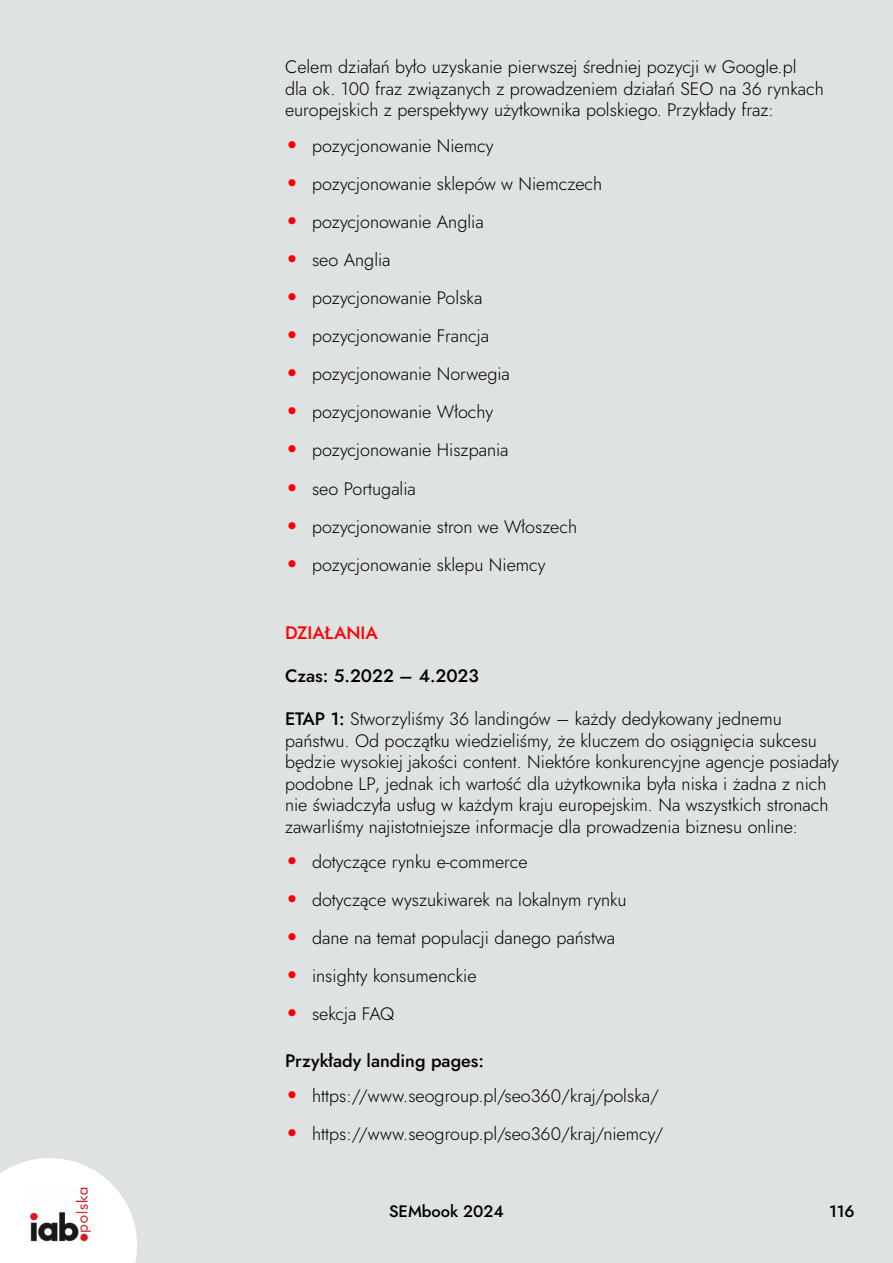
<style>
.page{position:relative;width:893px;height:1263px;background:#dfe2e2}
.page>*{position:absolute;margin:0;border:0;box-sizing:border-box;transform-origin:0 0}
.t1{font:300 18px/21.6px "Jost";color:#000}
.t2{font:500 18px "Jost";color:#000}
.t3{font:500 18px "Jost";color:#f00}
.t4{font:500 16.5px "Jost";color:#000}
.s1{font-family:"Lato";font-size:24px;color:#f00}
.s2{font-weight:500}
</style>
<div class="page">
<svg style="left:0;top:1158px;width:137px;height:105px"></svg>
<img style="left:22px;top:1186px;width:78px;height:56px">
<p class="t1" style="left:285px;top:56px;width:540px">Celem działań było uzyskanie pierwszej średniej pozycji w Google.pl<br>dla ok. 100 fraz związanych z prowadzeniem działań SEO na 36 rynkach europejskich z perspektywy użytkownika polskiego. Przykłady fraz:</p>
<p class="t1" style="left:285px;top:135px;width:210px"><span class="s1">•</span> pozycjonowanie Niemcy</p>
<p class="t1" style="left:285px;top:173px;width:319px"><span class="s1">•</span> pozycjonowanie sklepów w Niemczech</p>
<p class="t1" style="left:285px;top:211px;width:200px"><span class="s1">•</span> pozycjonowanie Anglia</p>
<p class="t1" style="left:285px;top:249px;width:107px"><span class="s1">•</span> seo Anglia</p>
<p class="t1" style="left:285px;top:287px;width:199px"><span class="s1">•</span> pozycjonowanie Polska</p>
<p class="t1" style="left:285px;top:325px;width:206px"><span class="s1">•</span> pozycjonowanie Francja</p>
<p class="t1" style="left:285px;top:363px;width:226px"><span class="s1">•</span> pozycjonowanie Norwegia</p>
<p class="t1" style="left:285px;top:401px;width:210px"><span class="s1">•</span> pozycjonowanie Włochy</p>
<p class="t1" style="left:285px;top:439px;width:225px"><span class="s1">•</span> pozycjonowanie Hiszpania</p>
<p class="t1" style="left:285px;top:478px;width:132px"><span class="s1">•</span> seo Portugalia</p>
<p class="t1" style="left:285px;top:516px;width:294px"><span class="s1">•</span> pozycjonowanie stron we Włoszech</p>
<p class="t1" style="left:285px;top:554px;width:262px"><span class="s1">•</span> pozycjonowanie sklepu Niemcy</p>
<p class="t3" style="left:285px;top:620px;width:94px">DZIAŁANIA</p>
<p class="t2" style="left:285px;top:663px;width:195px">Czas: 5.2022 – 4.2023</p>
<p class="t1" style="left:285px;top:708px;width:555px"><span class="s2">ETAP 1:</span> Stworzyliśmy 36 landingów – każdy dedykowany jednemu państwu. Od początku wiedzieliśmy, że kluczem do osiągnięcia sukcesu będzie wysokiej jakości content. Niektóre konkurencyjne agencje posiadały podobne LP, jednak ich wartość dla użytkownika była niska i żadna z nich nie świadczyła usług w każdym kraju europejskim. Na wszystkich stronach zawarliśmy najistotniejsze informacje dla prowadzenia biznesu online:</p>
<p class="t1" style="left:285px;top:851px;width:244px"><span class="s1">•</span> dotyczące rynku e-commerce</p>
<p class="t1" style="left:285px;top:889px;width:343px"><span class="s1">•</span> dotyczące wyszukiwarek na lokalnym rynku</p>
<p class="t1" style="left:285px;top:927px;width:332px"><span class="s1">•</span> dane na temat populacji danego państwa</p>
<p class="t1" style="left:285px;top:965px;width:193px"><span class="s1">•</span> insighty konsumenckie</p>
<p class="t1" style="left:285px;top:1003px;width:111px"><span class="s1">•</span> sekcja FAQ</p>
<p class="t2" style="left:285px;top:1048px;width:201px">Przykłady landing pages:</p>
<p class="t1" style="left:285px;top:1085px;width:376px"><span class="s1">•</span> https://www.seogroup.pl/seo360/kraj/polska/</p>
<p class="t1" style="left:285px;top:1123px;width:380px"><span class="s1">•</span> https://www.seogroup.pl/seo360/kraj/niemcy/</p>
<p class="t4" style="left:389px;top:1200px;width:116px">SEMbook 2024</p>
<p class="t4" style="left:829px;top:1200px;width:27px">116</p>
</div>
